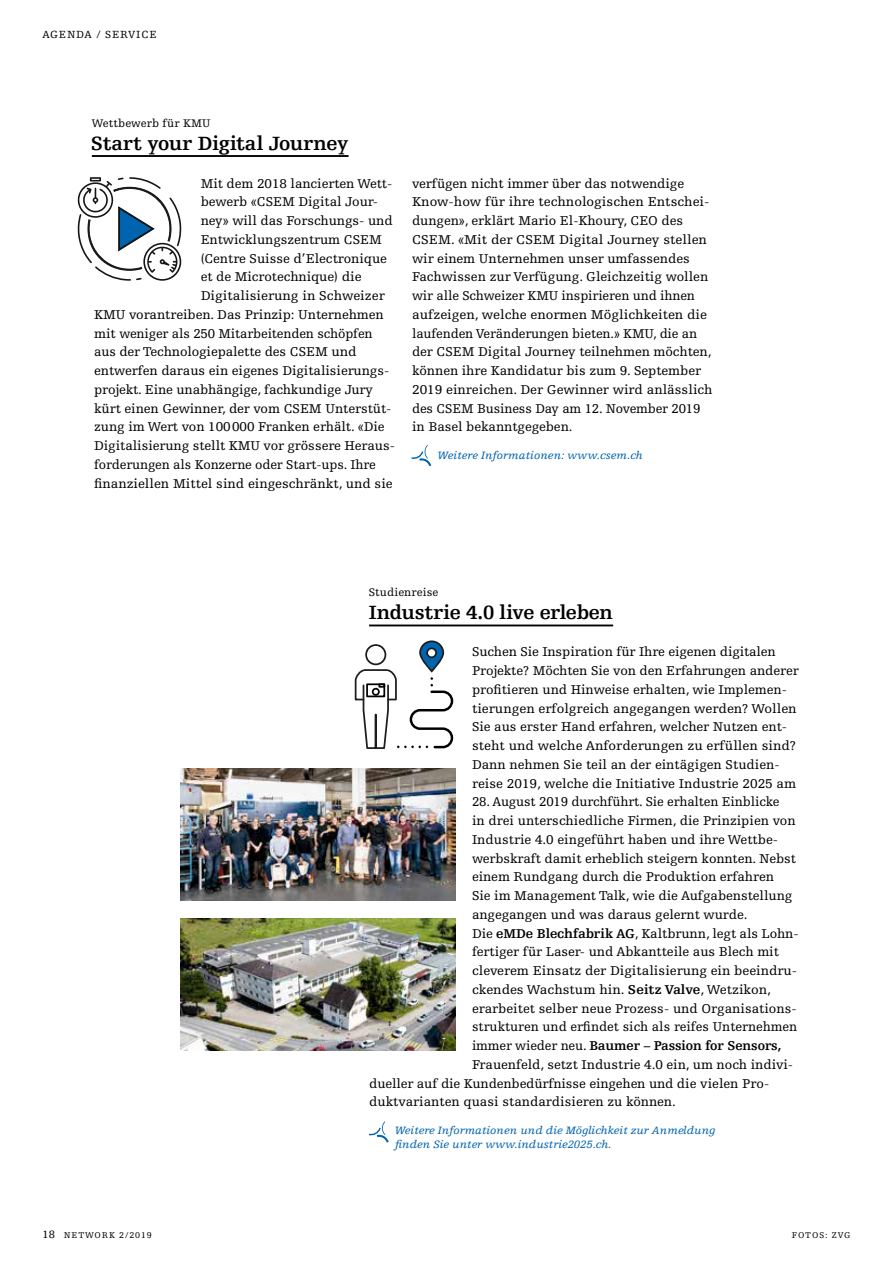
<style>
.page{position:relative;width:893px;height:1263px;background:#fff}
.page>*{position:absolute;margin:0;border:0;box-sizing:border-box;transform-origin:0 0}
.t1{font:700 20.25px "Egyptienne F";letter-spacing:-.02em;color:#000}
.t2{font:13.5px/18.8px "Egyptienne F";letter-spacing:-.005em;color:#000}
.t3{font:700 13.5px "Egyptienne F";letter-spacing:-.01em;color:#000}
.t4{font:11.7px "Egyptienne F";letter-spacing:.01em;color:#000}
.t5{font:italic 11.25px/13.5px "Egyptienne F";color:#0063af}
.t6{font:10.95px "Egyptienne F";letter-spacing:.07em;color:#000}
.t7{font:8.85px "Egyptienne F";letter-spacing:.1em;color:#000}
.s1{font-size:11.25px}
.s2{font-weight:700}
.s3{font-weight:400}
</style>
<div class="page">
<svg style="left:411px;top:445px;width:20px;height:21px"></svg>
<hr style="left:92px;top:155px;width:257px;height:2px;background:#000">
<svg style="left:369px;top:1121px;width:20px;height:22px"></svg>
<hr style="left:369px;top:624px;width:244px;height:2px;background:#000">
<svg style="left:77px;top:177px;width:105px;height:104px"></svg>
<svg style="left:354px;top:640px;width:100px;height:109px"></svg>
<img style="left:180px;top:919px;width:275px;height:131px">
<img style="left:180px;top:769px;width:275px;height:131px">
<p class="t6" style="left:43px;top:28px;width:116px">AGENDA / SERVICE</p>
<p class="t4" style="left:92px;top:117px;width:120px">Wettbewerb für KMU</p>
<h1 class="t1" style="left:91px;top:132px;width:259px">Start your Digital Journey</h1>
<p class="t2" style="left:201px;top:174px;width:193px">Mit dem 2018 lancierten Wett-</p>
<p class="t2" style="left:201px;top:193px;width:179px">bewerb «CSEM Digital Jour-</p>
<p class="t2" style="left:201px;top:211px;width:194px">ney» will das Forschungs- und</p>
<p class="t2" style="left:201px;top:230px;width:183px">Entwicklungszentrum CSEM</p>
<p class="t2" style="left:201px;top:249px;width:188px">(Centre Suisse d’Electronique</p>
<p class="t2" style="left:201px;top:268px;width:162px">et de Microtechnique) die</p>
<p class="t2" style="left:201px;top:286px;width:186px">Digitalisierung in Schweizer</p>
<p class="t2" style="left:94px;top:305px;width:291px">KMU vorantreiben. Das Prinzip: Unternehmen</p>
<p class="t2" style="left:94px;top:324px;width:280px">mit weniger als 250 Mitarbeitenden schöpfen</p>
<p class="t2" style="left:94px;top:343px;width:264px">aus der Technologiepalette des CSEM und</p>
<p class="t2" style="left:94px;top:361px;width:297px">entwerfen daraus ein eigenes Digitalisierungs-</p>
<p class="t2" style="left:94px;top:380px;width:280px">projekt. Eine unabhängige, fachkundige Jury</p>
<p class="t2" style="left:94px;top:399px;width:299px">kürt einen Gewinner, der vom CSEM Unterstüt-</p>
<p class="t2" style="left:94px;top:418px;width:292px">zung im Wert von 100000 Franken erhält. «Die</p>
<p class="t2" style="left:94px;top:436px;width:302px">Digitalisierung stellt KMU vor grössere Heraus-</p>
<p class="t2" style="left:94px;top:455px;width:283px">forderungen als Konzerne oder Start-ups. Ihre</p>
<p class="t2" style="left:94px;top:474px;width:300px">finanziellen Mittel sind eingeschränkt, und sie</p>
<p class="t2" style="left:412px;top:174px;width:302px">verfügen nicht immer über das notwendige Know-how für ihre technologischen Entschei&shy;dungen», erklärt Mario El-Khoury, CEO des CSEM. «Mit der CSEM Digital Journey stellen wir einem Unternehmen unser umfassendes Fachwissen zur Verfügung. Gleichzeitig wollen wir alle Schweizer KMU inspirieren und ihnen aufzeigen, welche enormen Möglichkeiten die laufenden Veränderungen bieten.» KMU, die an der CSEM Digital Journey teilnehmen möchten, können ihre Kandidatur bis zum 9. September 2019 einreichen. Der Gewinner wird anlässlich des CSEM Business Day am 12. November 2019 in Basel bekanntgegeben.</p>
<p class="t5" style="left:438px;top:449px;width:207px">Weitere Informationen: www.csem.ch</p>
<p class="t4" style="left:369px;top:585px;width:71px">Studienreise</p>
<h1 class="t1" style="left:369px;top:602px;width:246px">Industrie 4.0 live erleben</h1>
<p class="t7" style="left:43px;top:1230px;width:111px"><span class="s1">18</span> NETWORK 2/2019</p>
<p class="t2" style="left:472px;top:643px;width:328px">Suchen Sie Inspiration für Ihre eigenen digitalen Projekte? Möchten Sie von den Erfahrungen anderer profitieren und Hinweise erhalten, wie Implemen&shy;tierungen erfolgreich angegangen werden? Wollen Sie aus erster Hand erfahren, welcher Nutzen ent&shy;steht und welche Anforderungen zu erfüllen sind?<br>Dann nehmen Sie teil an der eintägigen Studien&shy;reise 2019, welche die Initiative Industrie 2025 am</p>
<p class="t2" style="left:472px;top:793px;width:309px">28. August 2019 durchführt. Sie erhalten Einblicke</p>
<p class="t2" style="left:472px;top:811px;width:325px">in drei unterschiedliche Firmen, die Prinzipien von</p>
<p class="t2" style="left:472px;top:830px;width:308px">Industrie 4.0 eingeführt haben und ihre Wettbe-</p>
<p class="t2" style="left:472px;top:849px;width:326px">werbskraft damit erheblich steigern konnten. Nebst</p>
<p class="t2" style="left:472px;top:868px;width:303px">einem Rundgang durch die Produktion erfahren</p>
<p class="t2" style="left:472px;top:886px;width:322px">Sie im Management Talk, wie die Aufgabenstellung</p>
<p class="t2" style="left:472px;top:905px;width:277px">angegangen und was daraus gelernt wurde.</p>
<p class="t2" style="left:472px;top:924px;width:328px">Die <span class="s2">eMDe Blechfabrik AG</span>, Kaltbrunn, legt als Lohn-</p>
<p class="t2" style="left:472px;top:943px;width:308px">fertiger für Laser- und Abkantteile aus Blech mit</p>
<p class="t2" style="left:472px;top:961px;width:327px">cleverem Einsatz der Digitalisierung ein beeindru-</p>
<p class="t2" style="left:472px;top:980px;width:301px">ckendes Wachstum hin. <span class="s2">Seitz Valve</span>, Wetzikon,</p>
<p class="t2" style="left:472px;top:999px;width:326px">erarbeitet selber neue Prozess- und Organisations-</p>
<p class="t2" style="left:472px;top:1018px;width:327px">strukturen und erfindet sich als reifes Unternehmen</p>
<p class="t3" style="left:472px;top:1038px;width:311px"><span class="s3">immer wieder neu.</span> Baumer – Passion for Sensors,</p>
<p class="t2" style="left:472px;top:1055px;width:323px">Frauenfeld, setzt Industrie 4.0 ein, um noch indivi-</p>
<p class="t2" style="left:369px;top:1074px;width:401px">dueller auf die Kundenbedürfnisse eingehen und die vielen Pro-</p>
<p class="t2" style="left:369px;top:1093px;width:308px">duktvarianten quasi standardisieren zu können.</p>
<p class="t5" style="left:395px;top:1124px;width:322px">Weitere Informationen und die Möglichkeit zur Anmeldung finden Sie unter www.industrie2025.ch.</p>
<p class="t7" style="left:792px;top:1230px;width:60px">FOTOS: ZVG</p>
</div>
